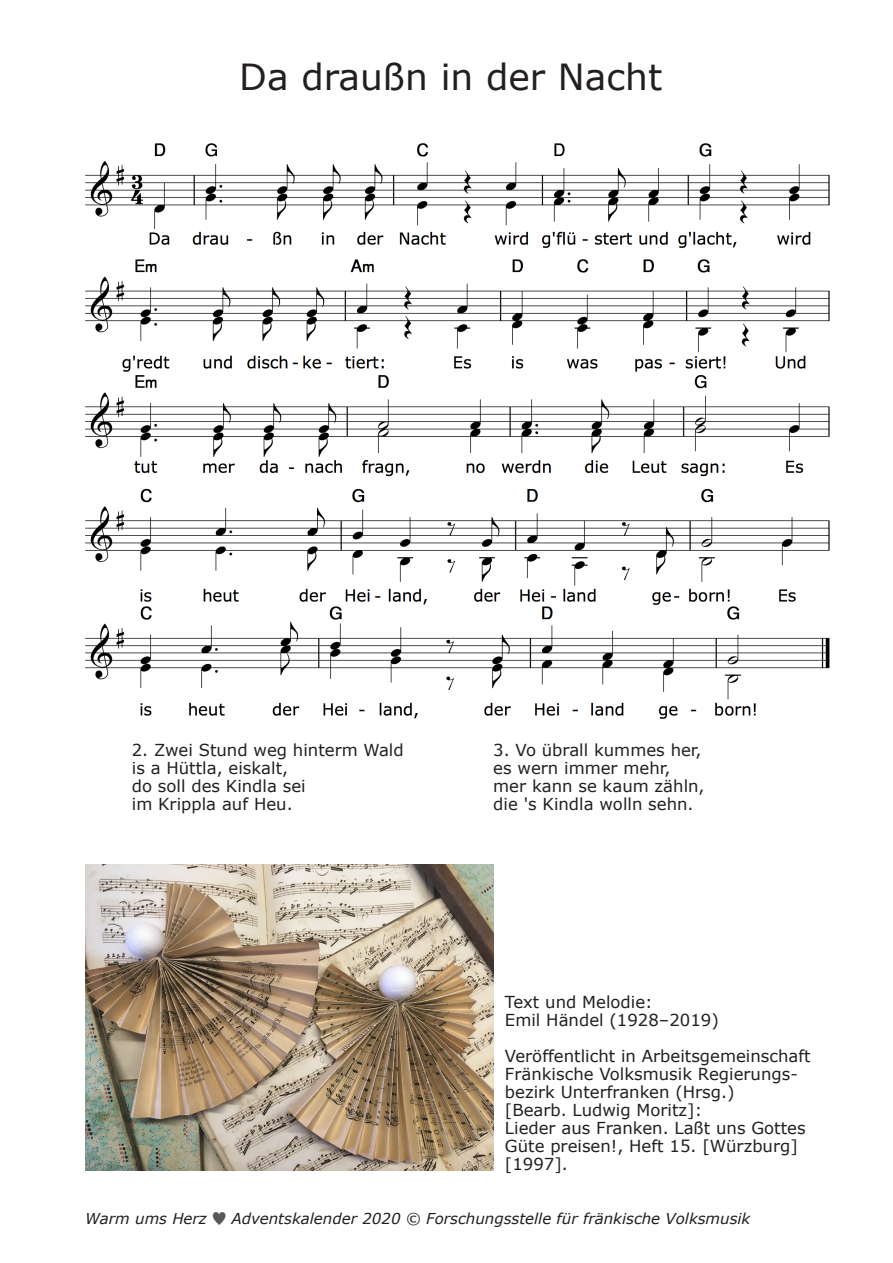
<style>
.page{position:relative;width:893px;height:1263px;background:#fff}
.page>*{position:absolute;margin:0;border:0;box-sizing:border-box;transform-origin:0 0}
.t1{font:36px "Verdana";color:#231f20}
.t2{font:16.5px/18px "Verdana";color:#231f20}
.t3{font:italic 15px "Verdana";color:#231f20}
.s1{font-family:"Hiragino Sans W0";font-style:normal;color:#57585a}
</style>
<div class="page">
<img style="left:85px;top:144px;width:744px;height:574px">
<img style="left:85px;top:864px;width:408px;height:306px">
<p class="t1" style="left:239px;top:54px;width:424px">Da draußn in der Nacht</p>
<p class="t2" style="left:132px;top:741px;width:273px">2. Zwei Stund weg hinterm Wald</p>
<p class="t2" style="left:132px;top:759px;width:158px">is a Hüttla, eiskalt,</p>
<p class="t2" style="left:132px;top:777px;width:175px">do soll des Kindla sei</p>
<p class="t2" style="left:132px;top:795px;width:162px">im Krippla auf Heu.</p>
<p class="t2" style="left:493px;top:741px;width:210px">3. Vo übrall kummes her,</p>
<p class="t2" style="left:493px;top:759px;width:179px">es wern immer mehr,</p>
<p class="t2" style="left:493px;top:777px;width:213px">mer kann se kaum zähln,</p>
<p class="t2" style="left:493px;top:795px;width:202px">die 's Kindla wolln sehn.</p>
<p class="t2" style="left:505px;top:993px;width:149px">Text und Melodie:</p>
<p class="t2" style="left:505px;top:1011px;width:215px">Emil Händel (1928–2019)</p>
<p class="t2" style="left:505px;top:1047px;width:307px">Veröffentlicht in Arbeitsgemeinschaft<br>Fränkische Volksmusik Regierungs-</p>
<p class="t2" style="left:505px;top:1083px;width:231px">bezirk Unterfranken (Hrsg.)</p>
<p class="t2" style="left:505px;top:1101px;width:199px">[Bearb. Ludwig Moritz]:</p>
<p class="t2" style="left:505px;top:1119px;width:302px">Lieder aus Franken. Laßt uns Gottes<br>Güte preisen!, Heft 15. [Würzburg] [1997].</p>
<p class="t3" style="left:85px;top:1209px;width:667px">Warm ums Herz <span class="s1">♥</span> Adventskalender 2020 © Forschungsstelle für fränkische Volksmusik</p>
</div>
